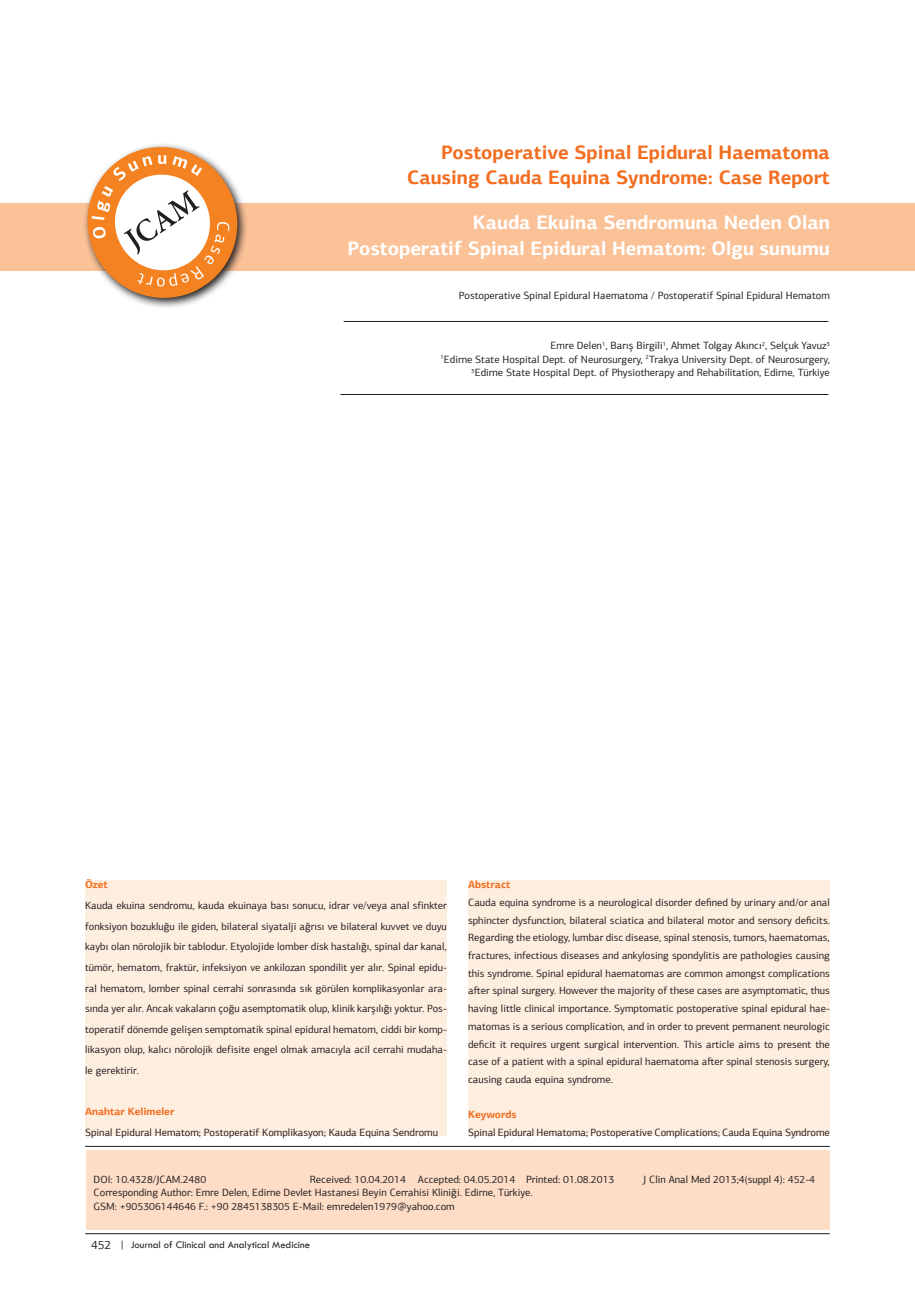
<style>
.page{position:relative;width:915px;height:1306px;background:#fff}
.page>*{position:absolute;margin:0;border:0;box-sizing:border-box;transform-origin:0 0}
.t1{font:700 19.5px/25.5px "PF Agora Sans Pro";color:#fff;text-align:right}
.t2{font:700 19.5px/25.5px "PF Agora Sans Pro";color:#f36e21;text-align:right}
.t3{font:10.5px/17.7px "PF Agora Sans Pro";color:#231f20;text-align:justify}
.t4{font:10.5px "Tw Cen";color:#231f20}
.t5{font:700 10.5px "PF Agora Sans Pro";color:#f36e21}
.s1{font-family:"PF Agora Sans Pro";font-size:12px}
</style>
<div class="page">
<div style="left:87px;top:1150px;width:742px;height:79px;background:#fdddc6"></div>
<div style="left:0;top:203px;width:914px;height:67px;background:#fbc197"></div>
<hr style="left:85px;top:1146px;width:744px;height:1px;background:#231f20">
<hr style="left:343px;top:321px;width:485px;height:1px;background:#231f20">
<hr style="left:340px;top:394px;width:488px;height:1px;background:#231f20">
<svg style="left:77px;top:144px;width:170px;height:164px"></svg>
<div style="left:85px;top:880px;width:361px;height:255px;background:#feeee0"></div>
<div style="left:468px;top:880px;width:361px;height:255px;background:#feeee0"></div>
<hr style="left:85px;top:1233px;width:744px;height:1px;background:#231f20">
<h1 class="t2" style="left:407px;top:139px;width:424px">Postoperative Spinal Epidural Haematoma<br>Causing Cauda Equina Syndrome: Case Report</h1>
<h1 class="t1" style="left:347px;top:210px;width:483px">Kauda Ekuina Sendromuna Neden Olan<br>Postoperatif Spinal Epidural Hematom: Olgu sunumu</h1>
<p class="t3" style="left:458px;top:286px;width:372px">Postoperative Spinal Epidural Haematoma / Postoperatif Spinal Epidural Hematom</p>
<p class="t3" style="left:440px;top:339px;width:391px;line-height:13.5px;text-align:right">Emre Delen<sup>1</sup>, Barış Birgili<sup>1</sup>, Ahmet Tolgay Akıncı<sup>2</sup>, Selçuk Yavuz<sup>3<br>1</sup>Edirne State Hospital Dept. of Neurosurgery, <sup>2</sup>Trakya University Dept. of Neurosurgery,<br><sup>3</sup>Edirne State Hospital Dept. of Physiotherapy and Rehabilitation, Edirne, Türkiye</p>
<p class="t5" style="left:85px;top:878px;width:24px">Özet</p>
<p class="t3" style="left:85px;top:895px;width:363px;line-height:20.5px">Kauda ekuina sendromu, kauda ekuinaya bası sonucu, idrar ve/veya anal sfinkter fonksiyon bozukluğu ile giden, bilateral siyatalji ağrısı ve bilateral kuvvet ve duyu kaybı olan nörolojik bir tablodur. Etyolojide lomber disk hastalığı, spinal dar kanal, tümör, hematom, fraktür, infeksiyon ve ankilozan spondilit yer alır. Spinal epidu&shy;ral hematom, lomber spinal cerrahi sonrasında sık görülen komplikasyonlar ara&shy;sında yer alır. Ancak vakaların çoğu asemptomatik olup, klinik karşılığı yoktur. Pos&shy;toperatif dönemde gelişen semptomatik spinal epidural hematom, ciddi bir komp&shy;likasyon olup, kalıcı nörolojik defisite engel olmak amacıyla acil cerrahi mudaha&shy;le gerektirir.</p>
<p class="t5" style="left:85px;top:1104px;width:91px">Anahtar Kelimeler</p>
<p class="t3" style="left:85px;top:1123px;width:354px">Spinal Epidural Hematom; Postoperatif Komplikasyon; Kauda Equina Sendromu</p>
<p class="t5" style="left:468px;top:878px;width:44px">Abstract</p>
<p class="t3" style="left:468px;top:893px;width:363px">Cauda equina syndrome is a neurological disorder defined by urinary and/or anal sphincter dysfunction, bilateral sciatica and bilateral motor and sensory deficits.<br>Regarding the etiology, lumbar disc disease, spinal stenosis, tumors, haematomas, fractures, infectious diseases and ankylosing spondylitis are pathologies causing this syndrome. Spinal epidural haematomas are common amongst complications after spinal surgery. However the majority of these cases are asymptomatic, thus having little clinical importance. Symptomatic postoperative spinal epidural hae&shy;matomas is a serious complication, and in order to prevent permanent neurologic deficit it requires urgent surgical intervention. This article aims to present the case of a patient with a spinal epidural haematoma after spinal stenosis surgery, causing cauda equina syndrome.</p>
<p class="t5" style="left:468px;top:1107px;width:50px">Keywords</p>
<p class="t3" style="left:468px;top:1123px;width:363px">Spinal Epidural Hematoma; Postoperative Complications; Cauda Equina Syndrome</p>
<p class="t3" style="left:94px;top:1170px;width:114px">DOI: 10.4328/JCAM.2480</p>
<p class="t3" style="left:310px;top:1170px;width:306px">Received: 10.04.2014 Accepted: 04.05.2014 Printed: 01.08.2013</p>
<p class="t3" style="left:642px;top:1170px;width:173px">J Clin Anal Med 2013;4(suppl 4): 452-4</p>
<p class="t3" style="left:94px;top:1185px;width:440px;line-height:13.5px">Corresponding Author: Emre Delen, Edirne Devlet Hastanesi Beyin Cerrahisi Kliniği. Edirne, Türkiye.<br>GSM: +905306144646 F.: +90 2845138305 E-Mail: emredelen1979@yahoo.com</p>
<p class="t4" style="left:91px;top:1237px;width:220px"><span class="s1">452</span> | Journal of Clinical and Analytical Medicine</p>
<p class="t4" style="left:89px;top:1243px;width:198px"><span class="s1">1</span> | Journal of Clinical and Analytical Medicine</p>
</div>
